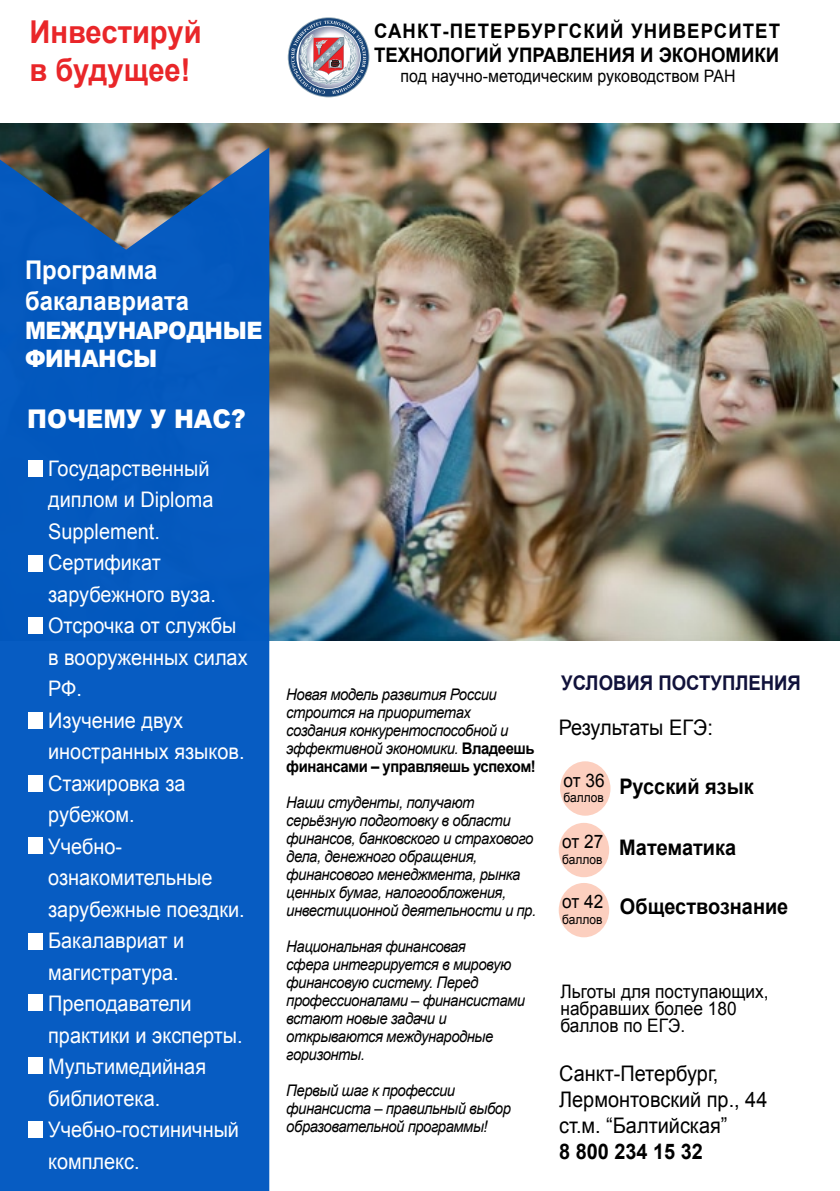
<style>
.page{position:relative;width:840px;height:1191px;background:#fff}
.page>*{position:absolute;margin:0;border:0;box-sizing:border-box;transform-origin:0 0}
.t1{font:700 31.4px/37.8px "Arial";color:#e92629;scale:.93 1}
.t2{font:700 25.8px/30.8px "Arial";color:#fff;scale:.93 1}
.t3{font:900 25.8px "Arial";color:#fff;scale:.93 1}
.t4{font:900 24px/28.8px "Arial";letter-spacing:-.02em;color:#fff;scale:.93 1}
.t5{font:21.4px/31.4px "Arial";color:#fff;scale:.93 1}
.t6{font:21.4px/25.8px "Arial";color:#000;scale:.93 1}
.t7{font:700 21.4px "Arial";color:#000;scale:.93 1}
.t8{font:700 20.2px "Arial";color:#11123b;scale:.92 1}
.t9{font:700 20px/24px "Arial";color:#000;scale:.93 1}
.t10{font:18.6px/17.2px "Arial";color:#000;scale:.93 1}
.t11{font:17.2px "Arial";color:#000;scale:.93 1}
.t12{font:italic 16px/18px "Arial";letter-spacing:-.03em;color:#000;scale:.93 1}
.t13{font:12.8px "Arial";color:#000;scale:.93 1}
.s1{font-weight:700;font-style:normal}
</style>
<div class="page">
<img style="left:0;top:124px;width:839px;height:516px">
<svg style="left:287px;top:17px;width:82px;height:80px"></svg>
<div style="left:0;top:147px;width:269px;height:1044px;background:#075cc2"></div>
<div style="left:28px;top:460px;width:14px;height:17px;background:#fff"></div>
<div style="left:28px;top:555px;width:14px;height:17px;background:#fff"></div>
<div style="left:28px;top:775px;width:15px;height:17px;background:#fff"></div>
<div style="left:28px;top:837px;width:15px;height:17px;background:#fff"></div>
<div style="left:28px;top:932px;width:15px;height:17px;background:#fff"></div>
<div style="left:28px;top:994px;width:15px;height:17px;background:#fff"></div>
<div style="left:28px;top:1057px;width:15px;height:17px;background:#fff"></div>
<div style="left:28px;top:1120px;width:15px;height:17px;background:#fff"></div>
<div style="left:28px;top:711px;width:15px;height:17px;background:#fff"></div>
<div style="left:28px;top:617px;width:15px;height:17px;background:#fff"></div>
<div style="left:559px;top:761px;width:51px;height:54px;background:#fccfbf;border-radius:50%"></div>
<div style="left:558px;top:823px;width:50px;height:54px;background:#fccfbf;border-radius:50%"></div>
<div style="left:558px;top:883px;width:50px;height:54px;background:#fccfbf;border-radius:50%"></div>
<h1 class="t1" style="left:29px;top:14px;width:186px">Инвестируй в будущее!</h1>
<p class="t9" style="left:374px;top:19px;width:438px">Санкт-Петербургс кий университет технологий управления и экономики</p>
<p class="t11" style="left:400px;top:65px;width:361px">под научно-методическим руководством РАН</p>
<h2 class="t2" style="left:25px;top:255px;width:178px">Программа бакалавриата</h2>
<h3 class="t4" style="left:25px;top:315px;width:257px">международные финансы</h3>
<h2 class="t3" style="left:27px;top:400px;width:236px">Почему у нас?</h2>
<p class="t5" style="left:48px;top:453px;width:216px">Государственный диплом и Diploma<br>Supplement.<br>Сертификат зарубежного вуза.<br>Отсрочка от службы в вооруженных силах<br>РФ.<br>Изучение двух иностранных языков.<br>Стажировка за рубежом.<br>Учебно&shy;ознакомительные зарубежные поездки.<br>Бакалавриат и магистратура.<br>Преподаватели практики и эксперты.<br>Мультимедийная библиотека.<br>Учебно-гостиничный комплекс.</p>
<p class="t12" style="left:286px;top:685px;width:270px">Новая модель развития России строится на приоритетах<br>создания конкурентоспособной и эффективной экономики. <span class="s1">Владеешь финансами – управляешь успехом!</span></p>
<p class="t12" style="left:286px;top:793px;width:270px">Наши студенты, получают серьёзную подготовку в области финансов, банковского и страхового дела, денежного обращения, финансового менеджмента, рынка ценных бумаг, налогообложения, инвестиционной деятельности и пр.</p>
<p class="t12" style="left:286px;top:937px;width:258px">Национальная финансовая<br>сфера интегрируется в мировую финансовую систему. Перед профессионалами – финансистами встают новые задачи и открываются международные горизонты.</p>
<p class="t12" style="left:286px;top:1081px;width:243px">Первый шаг к профессии финансиста – правильный выбор образовательной программы!</p>
<p class="t8" style="left:560px;top:669px;width:42px">УСЛОВ</p>
<p class="t8" style="left:626px;top:669px;width:133px">ИЯ ПОСТУПЛЕН</p>
<p class="t8" style="left:773px;top:669px;width:29px">ИЯ</p>
<h3 class="t6" style="left:558px;top:715px;width:167px">Результаты ЕГЭ:</h3>
<h3 class="t7" style="left:619px;top:772px;width:146px">Русский язык</h3>
<p class="t10" style="left:563px;top:772px;width:46px">от 36</p>
<p class="t13" style="left:563px;top:789px;width:45px">баллов</p>
<p class="t10" style="left:562px;top:833px;width:46px">от 27</p>
<p class="t13" style="left:562px;top:851px;width:45px">баллов</p>
<p class="t10" style="left:562px;top:893px;width:46px">от 42</p>
<p class="t13" style="left:562px;top:911px;width:45px">баллов</p>
<h3 class="t7" style="left:618px;top:833px;width:127px">Математика</h3>
<h3 class="t7" style="left:619px;top:892px;width:182px">Обществознание</h3>
<p class="t10" style="left:560px;top:982px;width:225px">Льготы для поступающих, набравших более 180 баллов по ЕГЭ.</p>
<h3 class="t6" style="left:559px;top:1061px;width:225px">Санкт-Петербург,<br>Лермонтовский пр., 44 ст.м. “Балтийская”</h3>
<h3 class="t7" style="left:559px;top:1136px;width:156px">8 800 234 15 32</h3>
</div>
